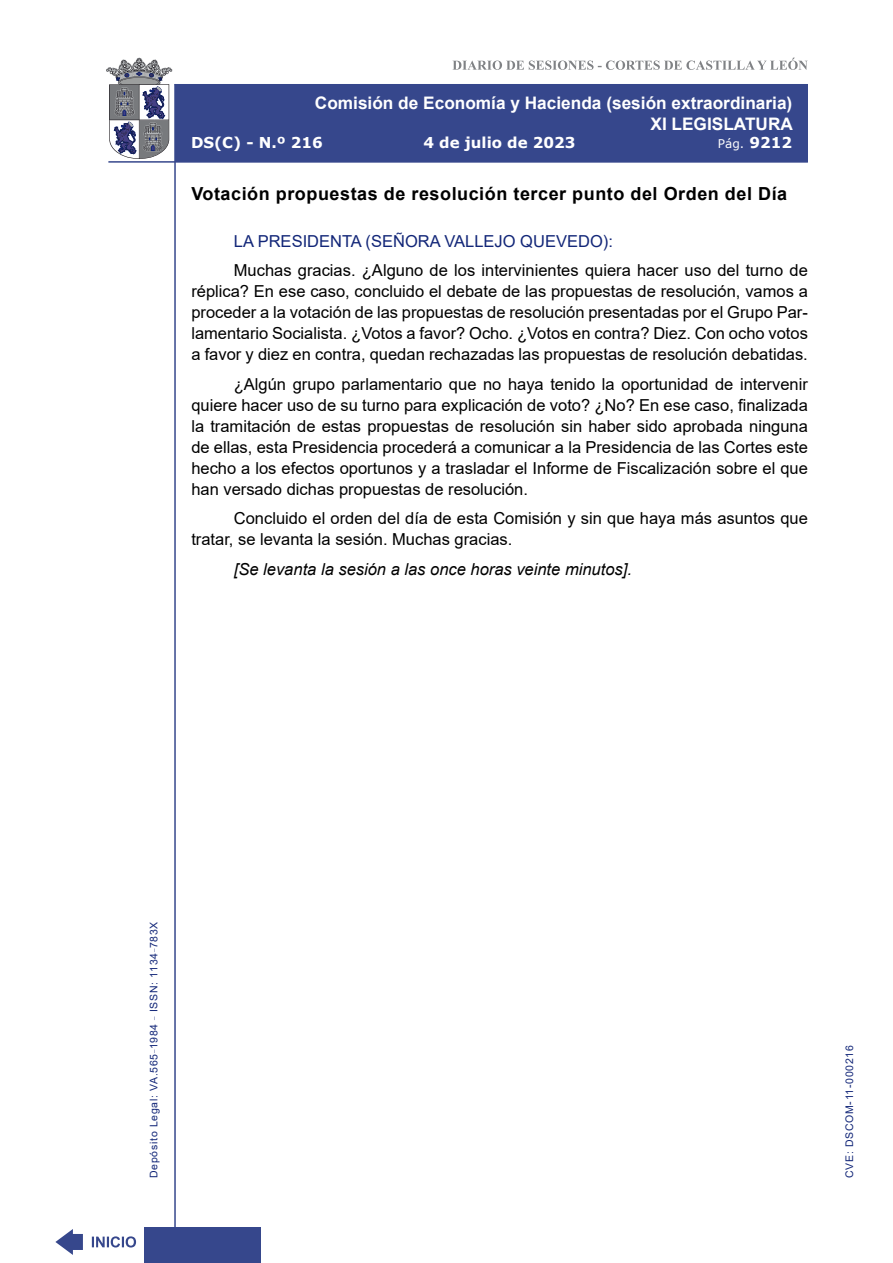
<style>
.page{position:relative;width:893px;height:1263px;background:#fff}
.page>*{position:absolute;margin:0;border:0;box-sizing:border-box;transform-origin:0 0}
.MarcadorSegundoNivel{font:700 18px "Arial";letter-spacing:.03em;color:#000}
.t1{font:700 17.25px/20.7px "Arial";color:#fff;text-align:right}
.t2{font:16.5px/21px "Arial";color:#000;text-align:justify}
.t3{font:italic 16.5px "Arial";color:#000}
.Orador{font:16.5px "Arial";color:#122678}
.t4{font:700 15px "Verdana";color:#fff}
.t5{font:12px "Verdana";color:#fff}
.t6{font:10.5px "Arial";letter-spacing:.065em;color:#122678}
.s1{font-weight:700;font-size:15px}
</style>
<div class="page">
<svg style="left:452px;top:58px;width:356px;height:12px"></svg>
<hr style="left:174px;top:84px;width:2px;height:1179px;background:#36478c">
<div style="left:144px;top:1227px;width:117px;height:36px;background:#36478c"></div>
<div style="left:175px;top:84px;width:633px;height:78px;background:#36478c"></div>
<hr style="left:108px;top:161px;width:700px;height:2px;background:#36478c">
<svg style="left:92px;top:1236px;width:44px;height:11px"></svg>
<svg style="left:55px;top:1229px;width:28px;height:26px"></svg>
<svg style="left:106px;top:58px;width:66px;height:101px"></svg>
<p class="t1" style="left:315px;top:93px;width:480px">Comisión de Economía y Hacienda (sesión extraordinaria)<br>XI LEGISLATURA</p>
<p class="t4" style="left:191px;top:132px;width:133px">DS(C) - N.º 216</p>
<p class="t4" style="left:423px;top:132px;width:154px">4 de julio de 2023</p>
<p class="t5" style="left:718px;top:135px;width:76px">Pág. <span class="s1">9212</span></p>
<p class="MarcadorSegundoNivel" style="left:191px;top:181px;width:597px">Votación propuestas de resolución tercer punto del Orden del Día</p>
<p class="Orador" style="left:234px;top:230px;width:381px">LA PRESIDENTA (SEÑORA VALLEJO QUEVEDO):</p>
<p class="t2" style="left:191px;top:260px;width:618px;text-indent:43px">Muchas gracias. ¿Alguno de los intervinientes quiera hacer uso del turno de réplica? En ese caso, concluido el debate de las propuestas de resolución, vamos a proceder a la votación de las propuestas de resolución presentadas por el Grupo Par&shy;lamentario Socialista. ¿Votos a favor? Ocho. ¿Votos en contra? Diez. Con ocho votos a favor y diez en contra, quedan rechazadas las propuestas de resolución debatidas.</p>
<p class="t2" style="left:191px;top:373px;width:618px;text-indent:43px">¿Algún grupo parlamentario que no haya tenido la oportunidad de intervenir quiere hacer uso de su turno para explicación de voto? ¿No? En ese caso, finalizada la tramitación de estas propuestas de resolución sin haber sido aprobada ninguna de ellas, esta Presidencia procederá a comunicar a la Presidencia de las Cortes este hecho a los efectos oportunos y a trasladar el Informe de Fiscalización sobre el que han versado dichas propuestas de resolución.</p>
<p class="t2" style="left:191px;top:508px;width:618px;text-indent:43px">Concluido el orden del día de esta Comisión y sin que haya más asuntos que tratar, se levanta la sesión. Muchas gracias.</p>
<p class="t3" style="left:234px;top:558px;width:400px">[Se levanta la sesión a las once horas veinte minutos].</p>
<p class="t6" style="left:146px;top:1178px;width:258px;rotate:-90deg">Depósito Legal: VA.565<sup>_</sup>1984 <sup>_</sup> ISSN: 1134<sup>_</sup>783X</p>
<p class="t6" style="left:842px;top:1178px;width:134px;rotate:-90deg">CVE: DSCOM-11-000216</p>
</div>
